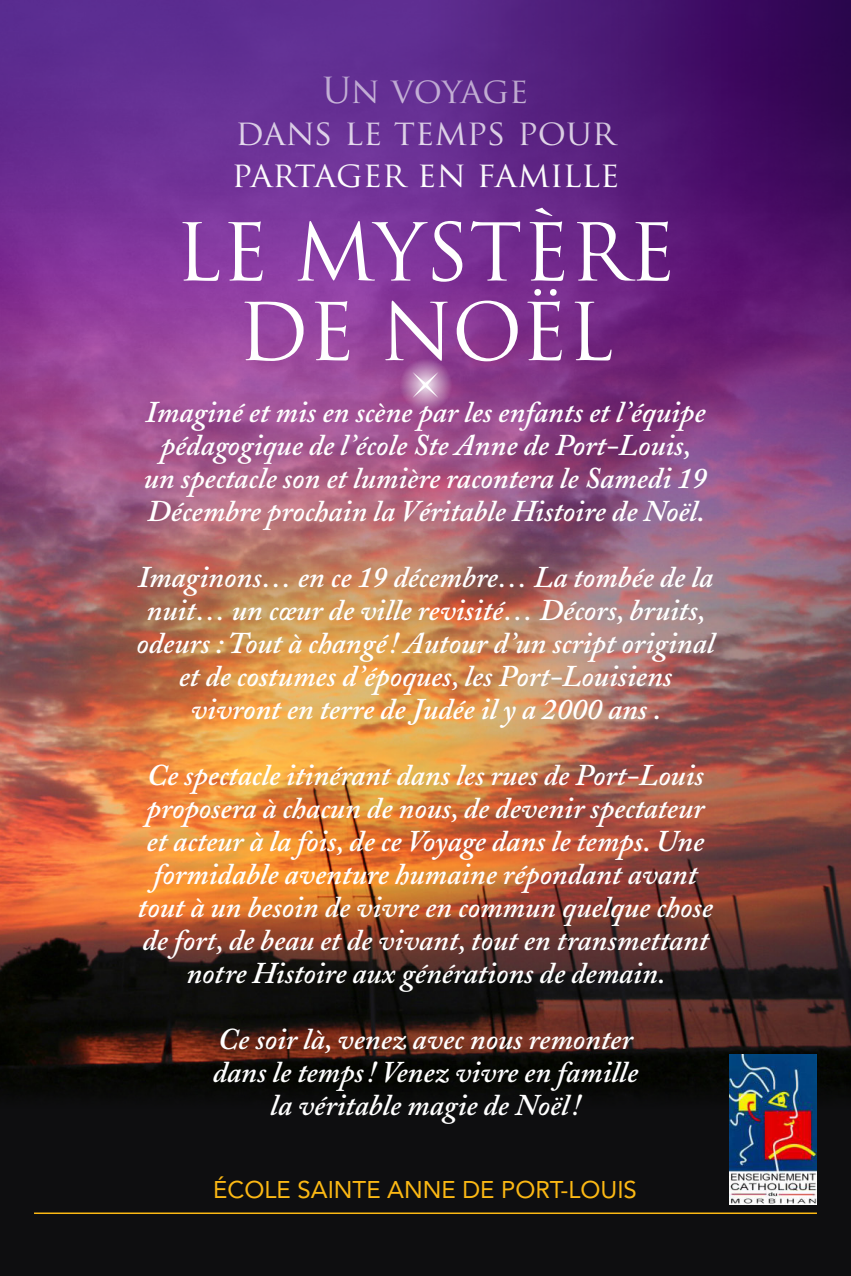
<style>
.page{position:relative;width:851px;height:1276px;background:#fff}
.page>*{position:absolute;margin:0;border:0;box-sizing:border-box;transform-origin:0 0}
.t1{font:77.4px "Trajan Pro";color:#fff}
.t2{font:35.1px/42px "Trajan Pro";color:#fff;text-align:center}
.t3{font:italic 600 30px/33px "Adobe Caslon";color:#fff;text-align:center}
.t4{font:24px "Avenir";color:#fcb814}
</style>
<div class="page">
<div style="left:1px;top:1080px;width:849px;height:196px;background:#0e0e10"></div>
<img style="left:0;top:1px;width:850px;height:1103px">
<svg style="left:1px;top:1px;width:849px;height:504px;background:#743288"></svg>
<img style="left:729px;top:1054px;width:87px;height:150px">
<svg style="left:388px;top:349px;width:74px;height:71px;background:#a1599c"></svg>
<hr style="left:34px;top:1212px;width:782px;height:2px;background:#fcb814">
<p class="t2" style="left:231px;top:69px;width:389px">Un voyage<br>dans le temps pour partager en famille</p>
<p class="t1" style="left:175px;top:203px;width:501px">LE MYSTÈRE</p>
<p class="t1" style="left:237px;top:283px;width:377px">DE NOËL</p>
<p class="t3" style="left:144px;top:397px;width:564px">Imaginé et mis en scène par les enfants et l’équipe pédagogique de l’école Ste Anne de Port-Louis, un spectacle son et lumière racontera le Samedi 19<br>Décembre prochain la Véritable Histoire de Noël.</p>
<p class="t3" style="left:136px;top:562px;width:579px">Imaginons… en ce 19 décembre… La tombée de la nuit… un cœur de ville revisité… Décors, bruits, odeurs : Tout à changé! Autour d’un script original et de costumes d’époques, les Port-Louisiens vivront en terre de Judée il y a 2000 ans .</p>
<p class="t3" style="left:138px;top:760px;width:576px">Ce spectacle itinérant dans les rues de Port-Louis proposera à chacun de nous, de devenir spectateur et acteur à la fois, de ce Voyage dans le temps. Une formidable aventure humaine répondant avant tout à un besoin de vivre en commun quelque chose de fort, de beau et de vivant, tout en transmettant notre Histoire aux générations de demain.</p>
<p class="t3" style="left:213px;top:1024px;width:426px">Ce soir là, venez avec nous remonter dans le temps! Venez vivre en famille la véritable magie de Noël!</p>
<p class="t4" style="left:213px;top:1176px;width:425px">ÉCOLE SAINTE ANNE DE PORT-LOUIS</p>
</div>
